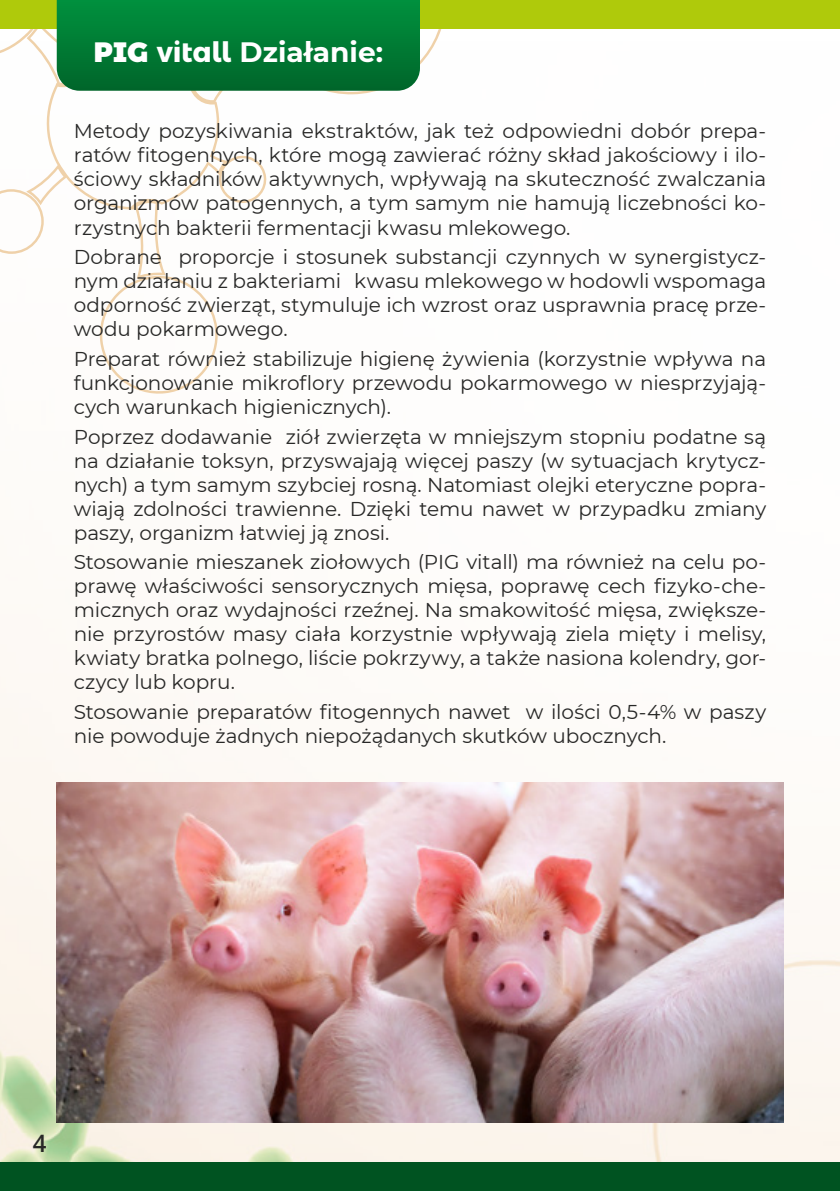
<style>
.page{position:relative;width:840px;height:1191px;background:#fff}
.page>*{position:absolute;margin:0;border:0;box-sizing:border-box;transform-origin:0 0}
.t1{font:700 28px "Montserrat";color:#fff}
.t2{font:600 24px "Open Sans";color:#282827}
.t3{font:20px/24px "Montserrat";letter-spacing:-.005em;color:#282827;text-align:justify}
.s1{font-family:"Montserrat Alternates";font-weight:900}
.s2{font-family:"Montserrat Alternates"}
</style>
<div class="page">
<img style="left:0;top:28px;width:839px;height:1134px">
<svg style="left:99px;top:279px;width:120px;height:116px"></svg>
<svg style="left:0;top:189px;width:26px;height:65px"></svg>
<svg style="left:0;top:28px;width:26px;height:31px"></svg>
<svg style="left:26px;top:28px;width:247px;height:251px"></svg>
<svg style="left:839px;top:1162px;width:1px;height:29px"></svg>
<div style="left:0;top:1162px;width:839px;height:29px;background:#005321"></div>
<div style="left:0;top:0;width:839px;height:28px;background:#afca0b"></div>
<svg style="left:57px;top:0;width:389px;height:95px;background:#1b8845"></svg>
<img style="left:57px;top:782px;width:725px;height:341px">
<p class="t1" style="left:94px;top:32px;width:291px"><span class="s1">PIG</span> <span class="s2">vitall</span> Działanie:</p>
<p class="t3" style="left:74px;top:119px;width:693px">Metody pozyskiwania ekstraktów, jak też odpowiedni dobór prepa&shy;ratów fitogennych, które mogą zawierać różny skład jakościowy i ilo&shy;ściowy składników aktywnych, wpływają na skuteczność zwalczania organizmów patogennych, a tym samym nie hamują liczebności ko&shy;rzystnych bakterii fermentacji kwasu mlekowego.</p>
<p class="t3" style="left:74px;top:244px;width:693px">Dobrane proporcje i stosunek substancji czynnych w synergistycz&shy;nym działaniu z bakteriami kwasu mlekowego w hodowli wspomaga odporność zwierząt, stymuluje ich wzrost oraz usprawnia pracę prze&shy;wodu pokarmowego.</p>
<p class="t3" style="left:74px;top:346px;width:693px">Preparat również stabilizuje higienę żywienia (korzystnie wpływa na funkcjonowanie mikroflory przewodu pokarmowego w niesprzyjają&shy;cych warunkach higienicznych).</p>
<p class="t3" style="left:74px;top:424px;width:693px">Poprzez dodawanie ziół zwierzęta w mniejszym stopniu podatne są na działanie toksyn, przyswajają więcej paszy (w sytuacjach krytycz&shy;nych) a tym samym szybciej rosną. Natomiast olejki eteryczne popra&shy;wiają zdolności trawienne. Dzięki temu nawet w przypadku zmiany paszy, organizm łatwiej ją znosi.</p>
<p class="t3" style="left:74px;top:549px;width:693px">Stosowanie mieszanek ziołowych (PIG vitall) ma również na celu po&shy;prawę właściwości sensorycznych mięsa, poprawę cech fizyko-che&shy;micznych oraz wydajności rzeźnej. Na smakowitość mięsa, zwiększe&shy;nie przyrostów masy ciała korzystnie wpływają ziela mięty i melisy, kwiaty bratka polnego, liście pokrzywy, a także nasiona kolendry, gor&shy;czycy lub kopru.</p>
<p class="t3" style="left:74px;top:699px;width:693px">Stosowanie preparatów fitogennych nawet w ilości 0,5-4% w paszy nie powoduje żadnych niepożądanych skutków ubocznych.</p>
<p class="t2" style="left:33px;top:1126px;width:15px">4</p>
</div>
